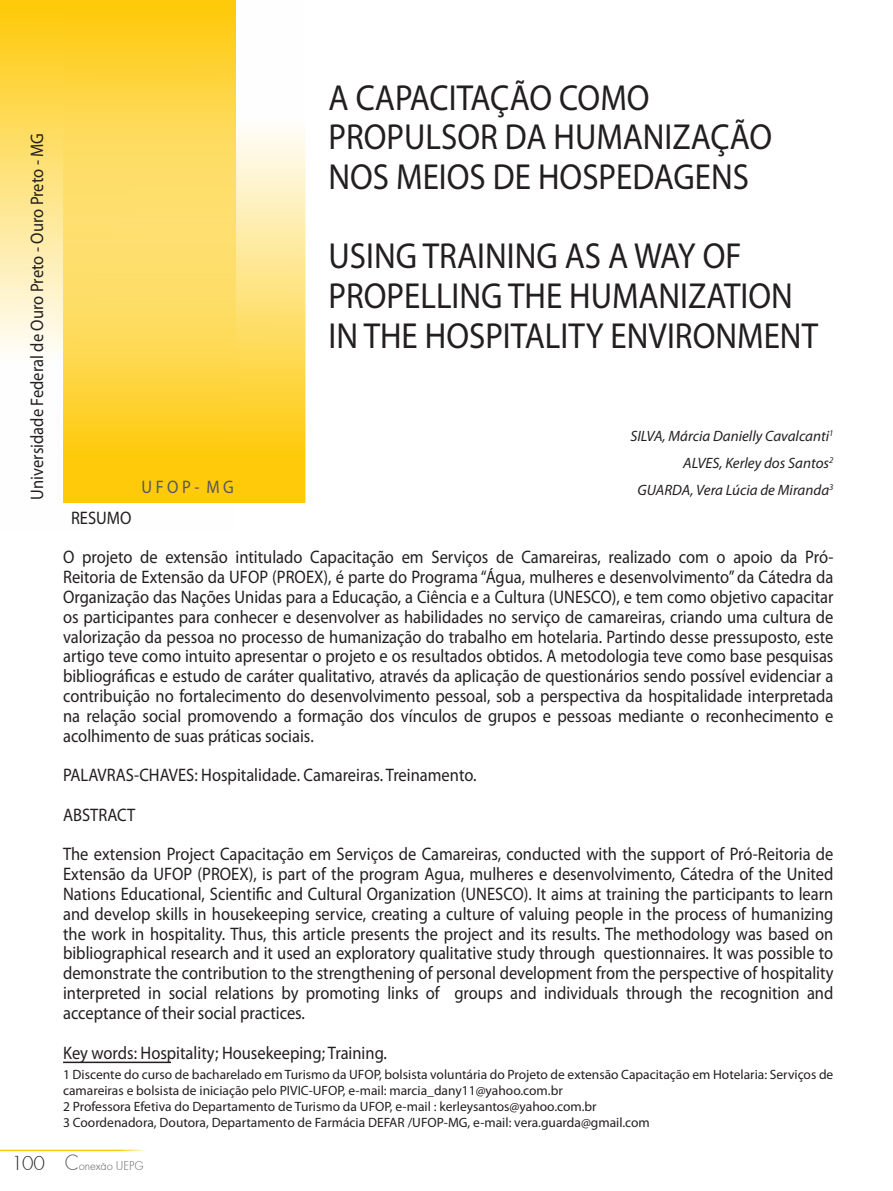
<style>
.page{position:relative;width:893px;height:1191px;background:#fff}
.page>*{position:absolute;margin:0;border:0;box-sizing:border-box;transform-origin:0 0}
.t1{font:36.3px/39.6px "Myriad Pro";color:#231f20;scale:.91 1}
.t2{font:18.15px/19.8px "Myriad Pro";color:#231f20;scale:.91 1}
.t3{font:18.15px "Myriad Pro";color:#57585a;scale:.91 1}
.t4{font:italic 15px/27px "Myriad Pro";color:#231f20;text-align:right}
.t5{font:13.5px/16.2px "Myriad Pro";color:#231f20}
.t6{font:13.2px "Futura TEE Ligh";color:#57585a;scale:.91 1}
.s1{font-size:21px;color:#231f20}
.s2{font-size:23.1px}
</style>
<div class="page">
<svg style="left:0;top:0;width:63px;height:351px;background:#fee27d"></svg>
<svg style="left:63px;top:0;width:242px;height:503px;background:#fedb5b"></svg>
<hr style="left:0;top:1149px;width:149px;height:2px;background:#feca0a">
<hr style="left:63px;top:1061px;width:108px;height:2px;background:#231f20">
<p class="t2" style="left:27px;top:499px;width:404px;rotate:-90deg">Universidade Federal de Ouro Preto - Ouro Preto - MG</p>
<h1 class="t1" style="left:328px;top:77px;width:489px">A CAPACITAÇÃO COMO<br>PROPULSOR DA HUMANIZAÇÃO<br>NOS MEIOS DE HOSPEDAGENS</h1>
<h1 class="t1" style="left:328px;top:236px;width:539px">USING TRAINING AS A WAY OF<br>PROPELLING THE HUMANIZATION<br>IN THE HOSPITALITY ENVIRONMENT</h1>
<p class="t4" style="left:630px;top:422px;width:204px">SILVA, Márcia Danielly Cavalcanti<sup>1<br></sup>ALVES, Kerley dos Santos<sup>2<br></sup>GUARDA, Vera Lúcia de Miranda<sup>3</sup></p>
<p class="t2" style="left:63px;top:497px;width:848px;line-height:39.6px;text-indent:8px">RESUMO<br>O projeto de extensão intitulado Capacitação em Serviços de Camareiras, realizado com o apoio da Pró-</p>
<p class="t2" style="left:63px;top:567px;width:848px;text-align:justify">Reitoria de Extensão da UFOP (PROEX), é parte do Programa “Água, mulheres e desenvolvimento” da Cátedra da Organização das Nações Unidas para a Educação, a Ciência e a Cultura (UNESCO), e tem como objetivo capacitar os participantes para conhecer e desenvolver as habilidades no serviço de camareiras, criando uma cultura de valorização da pessoa no processo de humanização do trabalho em hotelaria. Partindo desse pressuposto, este artigo teve como intuito apresentar o projeto e os resultados obtidos. A metodologia teve como base pesquisas bibliográficas e estudo de caráter qualitativo, através da aplicação de questionários sendo possível evidenciar a contribuição no fortalecimento do desenvolvimento pessoal, sob a perspectiva da hospitalidade interpretada na relação social promovendo a formação dos vínculos de grupos e pessoas mediante o reconhecimento e acolhimento de suas práticas sociais.</p>
<p class="t2" style="left:63px;top:755px;width:848px;line-height:39.6px">PALAVRAS-CHAVES: Hospitalidade. Camareiras. Treinamento.<br>ABSTRACT<br>The extension Project Capacitação em Serviços de Camareiras, conducted with the support of Pró-Reitoria de</p>
<p class="t2" style="left:63px;top:864px;width:848px;text-align:justify">Extensão da UFOP (PROEX), is part of the program Agua, mulheres e desenvolvimento, Cátedra of the United Nations Educational, Scientific and Cultural Organization (UNESCO). It aims at training the participants to learn and develop skills in housekeeping service, creating a culture of valuing people in the process of humanizing the work in hospitality. Thus, this article presents the project and its results. The methodology was based on bibliographical research and it used an exploratory qualitative study through questionnaires. It was possible to demonstrate the contribution to the strengthening of personal development from the perspective of hospitality interpreted in social relations by promoting links of groups and individuals through the recognition and acceptance of their social practices.</p>
<p class="t2" style="left:63px;top:1042px;width:358px">Key words: Hospitality; Housekeeping; Training.</p>
<p class="t5" style="left:63px;top:1065px;width:772px">1 Discente do curso de bacharelado em Turismo da UFOP, bolsista voluntária do Projeto de extensão Capacitação em Hotelaria: Serviços de camareiras e bolsista de iniciação pelo PIVIC-UFOP, e-mail: marcia_dany11@yahoo.com.br<br>2 Professora Efetiva do Departamento de Turismo da UFOP, e-mail : kerleysantos@yahoo.com.br<br>3 Coordenadora, Doutora, Departamento de Farmácia DEFAR /UFOP-MG, e-mail: vera.guarda@gmail.com</p>
<p class="t3" style="left:142px;top:476px;width:103px">U F O P - M G</p>
<p class="t6" style="left:12px;top:1158px;width:147px"><span class="s1">100</span> <span class="s2">C</span>onexao UEPG</p>
<p class="t6" style="left:102px;top:1154px;width:4px">-</p>
</div>
